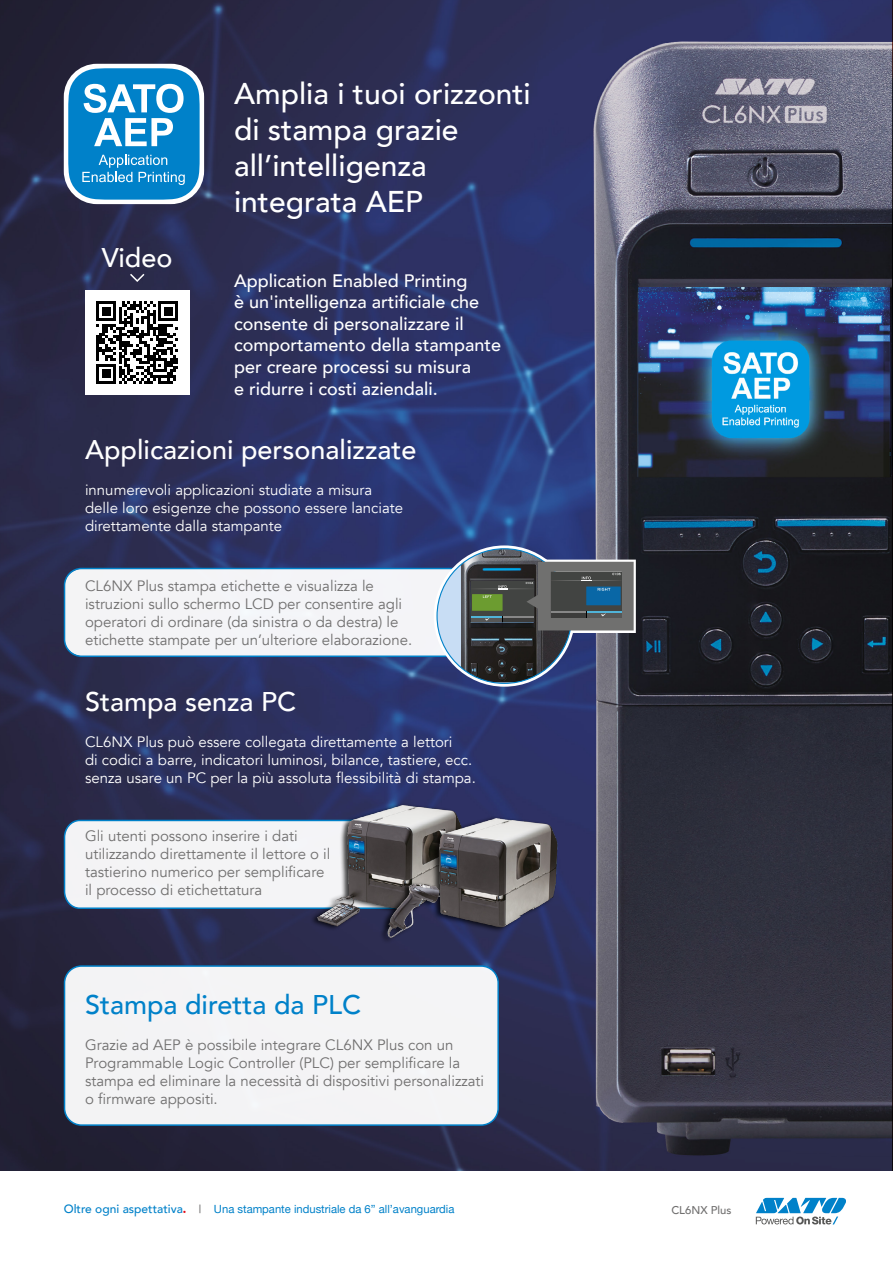
<style>
.page{position:relative;width:893px;height:1263px;background:#fff}
.page>*{position:absolute;margin:0;border:0;box-sizing:border-box;transform-origin:0 0}
.t1{font:500 30px/36px "Avenir";color:#fff}
.t2{font:500 27px "Avenir";color:#fff}
.t3{font:500 27px "Avenir";color:#0081c9}
.t4{font:500 18px/21.6px "Avenir";color:#fff}
.t5{font:15px/18px "Avenir";color:#706f6f}
.t6{font:15px/18px "Avenir";color:#fff}
.t7{font:11.25px "Helvetica Neue";color:#0081c9}
.t8{font:500 11.25px "Avenir";color:#706f6f}
.s1{font-family:"Avenir";font-weight:500;font-size:12px}
.s2{font-family:"Avenir";font-weight:900;font-size:12px;color:#e30613}
.s3{font-family:"Avenir";font-weight:500;color:#706f6f}
</style>
<div class="page">
<img style="left:0;top:0;width:892px;height:1171px">
<div style="left:65px;top:966px;width:433px;height:159px;background:#f4f4f5;border-radius:17px"></div>
<div style="left:64px;top:965px;width:435px;height:161px;border:2px solid #0081c9;border-radius:17px"></div>
<hr style="left:892px;top:0;width:1px;height:1171px;background:#e9e9e9">
<div style="left:64px;top:64px;width:140px;height:140px;background:#fff;border-radius:33px"></div>
<svg style="left:68px;top:68px;width:132px;height:132px"></svg>
<div style="left:85px;top:290px;width:104px;height:105px;background:#fff"></div>
<svg style="left:63px;top:819px;width:227px;height:91px"></svg>
<img style="left:290px;top:801px;width:196px;height:130px">
<img style="left:379px;top:814px;width:202px;height:135px">
<svg style="left:96px;top:301px;width:82px;height:82px"></svg>
<svg style="left:128px;top:272px;width:18px;height:11px"></svg>
<img style="left:461px;top:549px;width:111px;height:133px">
<svg style="left:63px;top:558px;width:574px;height:100px"></svg>
<hr style="left:892px;top:422px;width:1px;height:249px;background:#000">
<svg style="left:756px;top:1198px;width:90px;height:26px"></svg>
<h2 class="t2" style="left:102px;top:234px;width:72px">Video</h2>
<h1 class="t1" style="left:234px;top:74px;width:298px">Amplia i tuoi orizzonti di stampa grazie all’intelligenza integrata AEP</h1>
<p class="t4" style="left:234px;top:269px;width:269px">Application Enabled Printing<br>è un'intelligenza artificiale che consente di personalizzare il comportamento della stampante per creare processi su misura<br>e ridurre i costi aziendali.</p>
<h2 class="t2" style="left:85px;top:427px;width:333px">Applicazioni personalizzate</h2>
<p class="t6" style="left:85px;top:482px;width:320px">innumerevoli applicazioni studiate a misura delle loro esigenze che possono essere lanciate direttamente dalla stampante</p>
<p class="t5" style="left:85px;top:577px;width:329px">CL6NX Plus stampa etichette e visualizza le istruzioni sullo schermo LCD per consentire agli operatori di ordinare (da sinistra o da destra) le etichette stampate per un’ulteriore elaborazione.</p>
<h2 class="t2" style="left:85px;top:679px;width:213px">Stampa senza PC</h2>
<p class="t6" style="left:85px;top:734px;width:392px">CL6NX Plus può essere collegata direttamente a lettori<br>di codici a barre, indicatori luminosi, bilance, tastiere, ecc. senza usare un PC per la più assoluta flessibilità di stampa.</p>
<p class="t5" style="left:85px;top:827px;width:247px">Gli utenti possono inserire i dati utilizzando direttamente il lettore o il tastierino numerico per semplificare il processo di etichettatura</p>
<h2 class="t3" style="left:85px;top:981px;width:278px">Stampa diretta da PLC</h2>
<p class="t5" style="left:85px;top:1036px;width:401px">Grazie ad AEP è possibile integrare CL6NX Plus con un Programmable Logic Controller (PLC) per semplificare la stampa ed eliminare la necessità di dispositivi personalizzati o firmware appositi.</p>
<p class="t7" style="left:64px;top:1201px;width:392px"><span class="s1">Oltre ogni aspettativa</span><span class="s2">.</span> <span class="s3">|</span> Una stampante industriale da 6” all’avanguardia</p>
<p class="t8" style="left:671px;top:1200px;width:62px">CL6NX Plus</p>
</div>
